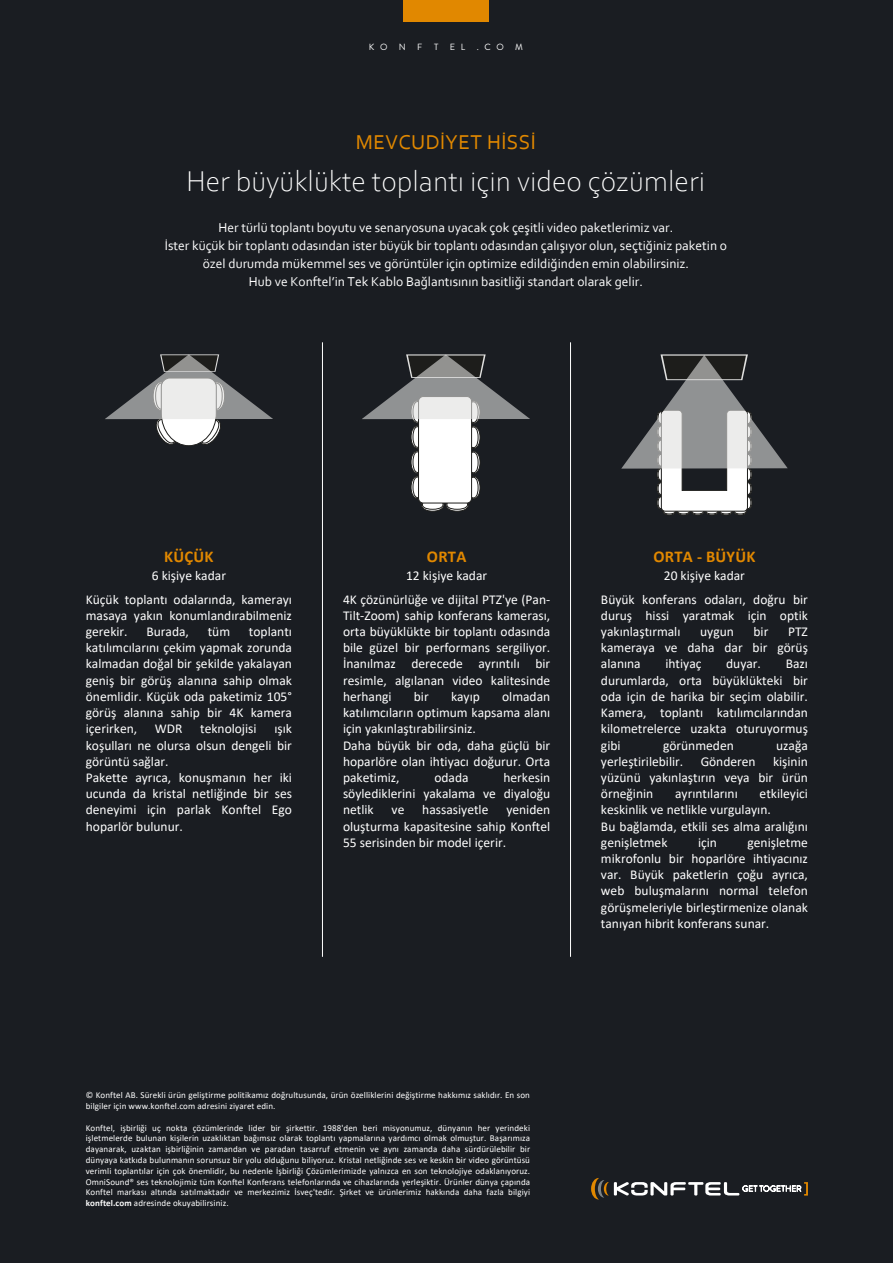
<style>
.page{position:relative;width:893px;height:1263px;background:#1a1d22}
.page>*{position:absolute;margin:0;border:0;box-sizing:border-box;transform-origin:0 0}
.t1{font:300 30px "Corbel";color:#fff}
.t2{font:21px "Corbel";letter-spacing:.015em;color:#e18800}
.t3{font:700 16.5px "Calibri";letter-spacing:.015em;color:#e18800}
.t4{font:13.5px/16.2px "Calibri";color:#fff;text-align:justify}
.t5{font:13.5px/18px "Corbel";color:#fff;text-align:center}
.t6{font:9px/10.8px "Calibri";letter-spacing:.01em;color:#fff}
.t7{font:9px "Brandon Grotesque";color:#fff}
.s1{font-weight:700}
</style>
<div class="page">
<svg style="left:591px;top:1178px;width:217px;height:21px"></svg>
<div style="left:404px;top:0;width:85px;height:21px;background:#e18800"></div>
<hr style="left:322px;top:342px;width:1px;height:615px;background:#fff">
<hr style="left:570px;top:342px;width:1px;height:615px;background:#fff">
<svg style="left:621px;top:354px;width:167px;height:161px"></svg>
<svg style="left:105px;top:354px;width:168px;height:92px"></svg>
<svg style="left:362px;top:354px;width:168px;height:157px"></svg>
<p class="t7" style="left:369px;top:41px;width:20px">K O</p>
<p class="t7" style="left:399px;top:41px;width:8px">N</p>
<p class="t7" style="left:417px;top:41px;width:7px">F</p>
<p class="t7" style="left:434px;top:41px;width:6px">T</p>
<p class="t7" style="left:450px;top:41px;width:17px">E L</p>
<p class="t7" style="left:477px;top:41px;width:29px">.CO</p>
<p class="t7" style="left:515px;top:41px;width:9px">M</p>
<h2 class="t2" style="left:356px;top:129px;width:182px">MEVCUDİYET HİSSİ</h2>
<h1 class="t1" style="left:187px;top:162px;width:520px">Her büyüklükte toplantı için video çözümleri</h1>
<p class="t5" style="left:165px;top:218px;width:564px">Her türlü toplantı boyutu ve senaryosuna uyacak çok çeşitli video paketlerimiz var.<br>İster küçük bir toplantı odasından ister büyük bir toplantı odasından çalışıyor olun, seçtiğiniz paketin o özel durumda mükemmel ses ve görüntüler için optimize edildiğinden emin olabilirsiniz.<br>Hub ve Konftel’in Tek Kablo Bağlantısının basitliği standart olarak gelir.</p>
<p class="t3" style="left:164px;top:545px;width:51px">KÜÇÜK</p>
<p class="t4" style="left:86px;top:563px;width:208px;line-height:24px;text-align:center">6 kişiye kadar<br>Küçük toplantı odalarında, kamerayı</p>
<p class="t4" style="left:86px;top:607px;width:208px">masaya yakın konumlandırabilmeniz gerekir.</p>
<p class="t4" style="left:86px;top:623px;width:208px;text-indent:163px">toplantı katılımcılarını çekim yapmak zorunda kalmadan doğal bir şekilde yakalayan geniş bir görüş alanına sahip olmak önemlidir. Küçük oda paketimiz 105° görüş alanına sahip bir 4K kamera içerirken,</p>
<p class="t4" style="left:146px;top:623px;width:44px">Burada,</p>
<p class="t4" style="left:208px;top:623px;width:24px">tüm</p>
<p class="t4" style="left:86px;top:720px;width:208px;text-align:left;text-indent:189px">ışık koşulları ne olursa olsun dengeli bir görüntü sağlar.<br>Pakette ayrıca, konuşmanın her iki ucunda da kristal netliğinde bir ses deneyimi için parlak Konftel Ego hoparlör bulunur.</p>
<p class="t4" style="left:155px;top:720px;width:29px">WDR</p>
<p class="t4" style="left:200px;top:720px;width:58px">teknolojisi</p>
<p class="t3" style="left:427px;top:545px;width:41px">ORTA</p>
<p class="t4" style="left:343px;top:563px;width:209px;line-height:24px;text-align:center">12 kişiye kadar<br>4K çözünürlüğe ve dijital PTZ'ye (Pan-</p>
<p class="t4" style="left:343px;top:607px;width:209px">Tilt-Zoom) sahip konferans kamerası, orta büyüklükte bir toplantı odasında bile güzel bir performans sergiliyor.<br>İnanılmaz derecede ayrıntılı bir resimle, algılanan video kalitesinde herhangi</p>
<p class="t4" style="left:343px;top:688px;width:209px;text-align:left;text-indent:159px">olmadan katılımcıların optimum kapsama alanı için yakınlaştırabilirsiniz.<br>Daha büyük bir oda, daha güçlü bir hoparlöre olan ihtiyacı doğurur. Orta paketimiz,</p>
<p class="t4" style="left:414px;top:688px;width:16px">bir</p>
<p class="t4" style="left:451px;top:688px;width:30px">kayıp</p>
<p class="t4" style="left:343px;top:769px;width:209px;text-indent:160px">herkesin söylediklerini yakalama ve diyaloğu netlik</p>
<p class="t4" style="left:434px;top:769px;width:36px">odada</p>
<p class="t4" style="left:392px;top:801px;width:14px">ve</p>
<p class="t4" style="left:422px;top:801px;width:68px">hassasiyetle</p>
<p class="t4" style="left:343px;top:801px;width:209px;text-indent:163px">yeniden oluşturma kapasitesine sahip Konftel 55 serisinden bir model içerir.</p>
<p class="t3" style="left:653px;top:545px;width:103px">ORTA - BÜYÜK</p>
<p class="t4" style="left:601px;top:563px;width:208px;line-height:24px;text-align:center">20 kişiye kadar<br>Büyük konferans odaları, doğru bir</p>
<p class="t4" style="left:601px;top:607px;width:208px">duruş hissi yaratmak için optik yakınlaştırmalı</p>
<p class="t4" style="left:700px;top:623px;width:35px">uygun</p>
<p class="t4" style="left:753px;top:623px;width:16px">bir</p>
<p class="t4" style="left:601px;top:623px;width:208px;text-indent:187px">PTZ kameraya ve daha dar bir görüş alanına</p>
<p class="t4" style="left:665px;top:655px;width:38px">ihtiyaç</p>
<p class="t4" style="left:726px;top:655px;width:36px">duyar.</p>
<p class="t4" style="left:601px;top:655px;width:208px;text-indent:185px">Bazı durumlarda, orta büyüklükteki bir oda için de harika bir seçim olabilir.<br>Kamera, toplantı katılımcılarından kilometrelerce uzakta oturuyormuş gibi</p>
<p class="t4" style="left:663px;top:736px;width:72px">görünmeden</p>
<p class="t4" style="left:776px;top:736px;width:33px">uzağa</p>
<p class="t4" style="left:601px;top:753px;width:84px">yerleştirilebilir.</p>
<p class="t4" style="left:701px;top:753px;width:57px">Gönderen</p>
<p class="t4" style="left:601px;top:753px;width:208px;text-indent:172px">kişinin yüzünü yakınlaştırın veya bir ürün örneğinin</p>
<p class="t4" style="left:601px;top:785px;width:208px;text-align:left;text-indent:159px">etkileyici keskinlik ve netlikle vurgulayın.<br>Bu bağlamda, etkili ses alma aralığını genişletmek</p>
<p class="t4" style="left:675px;top:785px;width:64px">ayrıntılarını</p>
<p class="t4" style="left:601px;top:834px;width:208px;text-indent:147px">genişletme mikrofonlu bir hoparlöre ihtiyacınız var. Büyük paketlerin çoğu ayrıca, web buluşmalarını normal telefon görüşmeleriyle birleştirmenize olanak tanıyan hibrit konferans sunar.</p>
<p class="t4" style="left:698px;top:834px;width:20px">için</p>
<p class="t6" style="left:86px;top:1089px;width:446px">© Konftel AB. Sürekli ürün geliştirme politikamız doğrultusunda, ürün özelliklerini değiştirme hakkımız saklıdır. En son bilgiler için www.konftel.com adresini ziyaret edin.</p>
<p class="t6" style="left:86px;top:1122px;width:446px;text-align:justify">Konftel, işbirliği uç nokta çözümlerinde lider bir şirkettir. 1988'den beri misyonumuz, dünyanın her yerindeki işletmelerde bulunan kişilerin uzaklıktan bağımsız olarak toplantı yapmalarına yardımcı olmak olmuştur. Başarımıza dayanarak, uzaktan işbirliğinin zamandan ve paradan tasarruf etmenin ve aynı zamanda daha sürdürülebilir bir dünyaya katkıda bulunmanın sorunsuz bir yolu olduğunu biliyoruz. Kristal netliğinde ses ve keskin bir video görüntüsü verimli toplantılar için çok önemlidir, bu nedenle İşbirliği Çözümlerimizde yalnızca en son teknolojiye odaklanıyoruz.<br>OmniSound® ses teknolojimiz tüm Konftel Konferans telefonlarında ve cihazlarında yerleşiktir. Ürünler dünya çapında Konftel markası altında satılmaktadır ve merkezimiz İsveç'tedir. Şirket ve ürünlerimiz hakkında daha fazla bilgiyi <span class="s1">konftel.com</span> adresinde okuyabilirsiniz.</p>
</div>
